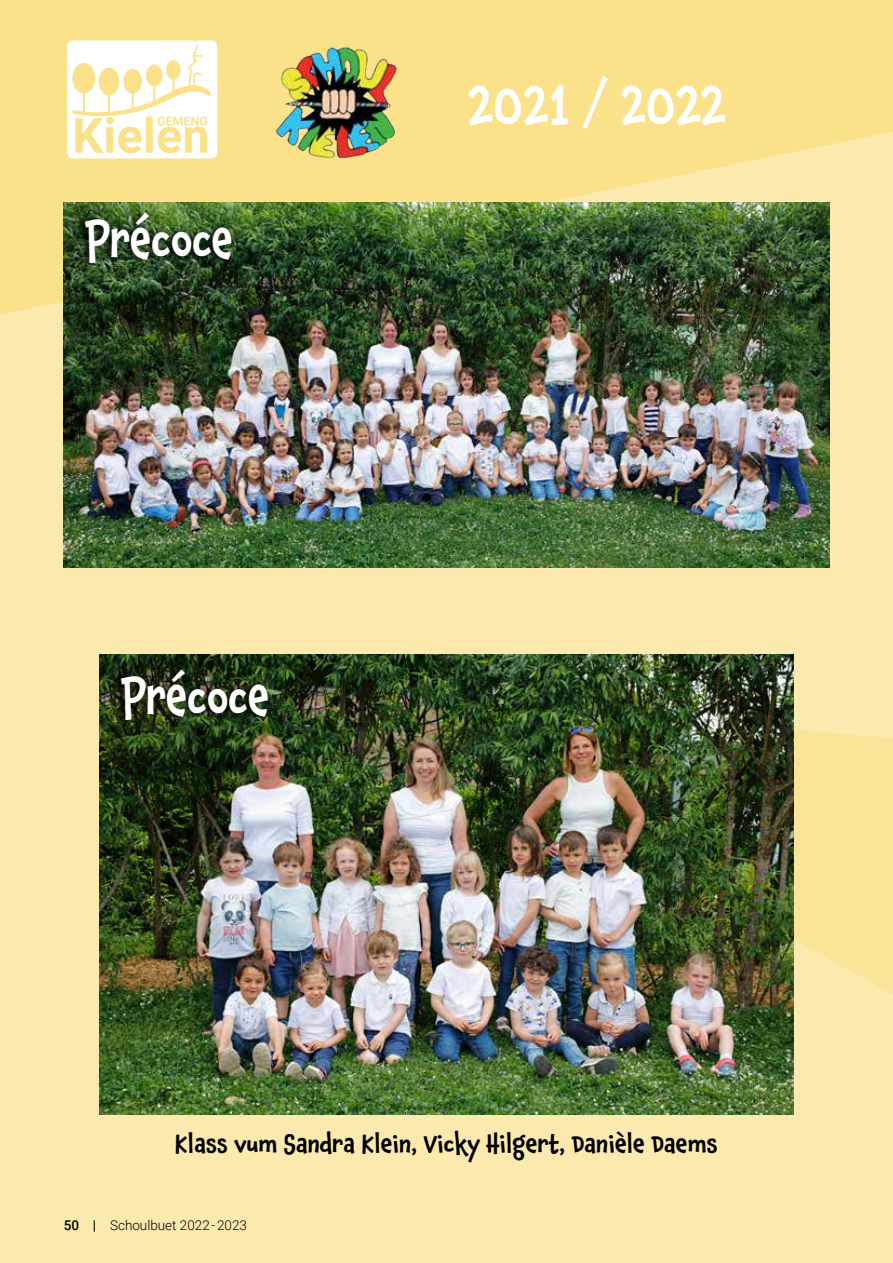
<style>
.page{position:relative;width:893px;height:1263px;background:#fbe9ad}
.page>*{position:absolute;margin:0;border:0;box-sizing:border-box;transform-origin:0 0}
.t1{font:500 57px "Chaloops";color:#fff;scale:.85 1}
.t2{font:500 51px "Chaloops";color:#fff;scale:.85 1}
.t3{font:500 24px "Chaloops";color:#000}
.t4{font:300 13.5px "Roboto";color:#000}
.s1{font-weight:500}
</style>
<div class="page">
<svg style="left:793px;top:688px;width:100px;height:306px;fill:#fae498"></svg>
<svg style="left:0;top:0;width:893px;height:314px;background:#fae28e"></svg>
<svg style="left:67px;top:41px;width:150px;height:117px;background:#fdf5dc"></svg>
<img style="left:272px;top:45px;width:131px;height:118px">
<img style="left:64px;top:202px;width:765px;height:365px">
<img style="left:99px;top:655px;width:694px;height:459px">
<div style="left:76px;top:209px;width:156px;height:59px;background:#000;opacity:.75"></div>
<div style="left:112px;top:666px;width:156px;height:59px;background:#000;opacity:.75"></div>
<h2 class="t2" style="left:85px;top:201px;width:175px">Précoce</h2>
<h2 class="t2" style="left:122px;top:658px;width:175px">Précoce</h2>
<h1 class="t1" style="left:468px;top:61px;width:306px">2021 / 2022</h1>
<p class="t3" style="left:175px;top:1126px;width:544px">Klass vum Sandra Klein, Vicky Hilgert, Danièle Daems</p>
<p class="t4" style="left:64px;top:1216px;width:185px"><span class="s1">50 |</span> Schoulbuet 2022 - 2023</p>
</div>
